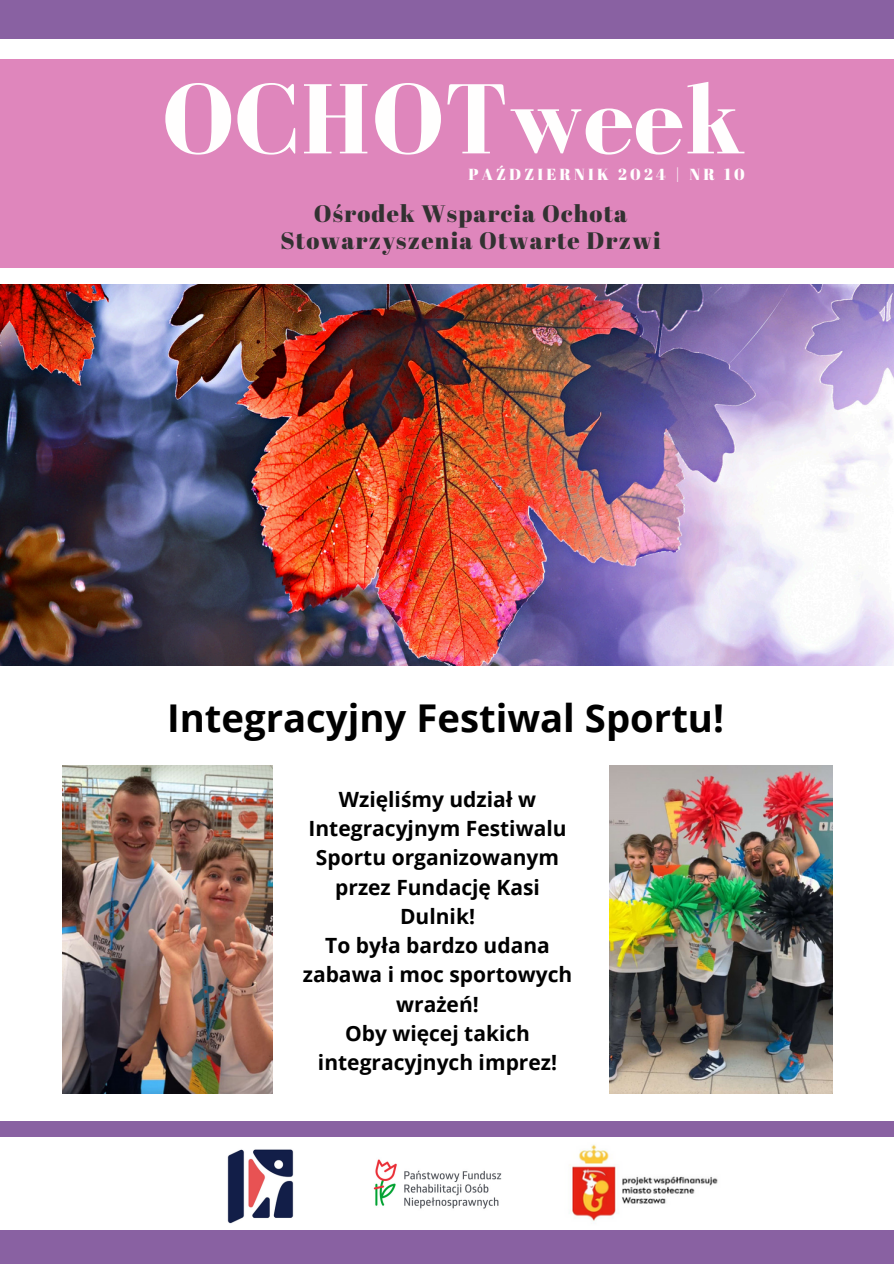
<style>
.page{position:relative;width:894px;height:1264px;background:#fff}
.page>*{position:absolute;margin:0;border:0;box-sizing:border-box;transform-origin:0 0}
.t1{font:700 102.45px "Bodoni FLF";letter-spacing:.01em;color:#fffefe}
.t2{font:700 38.25px "Open Sans";color:#000}
.t3{font:23.85px/27px "Abril Fatface";letter-spacing:.05em;color:#323131;text-align:center}
.t4{font:700 21px/29.2px "Open Sans";color:#000;text-align:center}
.t5{font:16.05px "Abril Fatface";letter-spacing:.2em;color:#fffefe}
</style>
<div class="page">
<div style="left:0;top:1230px;width:893px;height:33px;background:#8961a2"></div>
<div style="left:0;top:0;width:893px;height:38px;background:#8961a2"></div>
<img style="left:373px;top:1159px;width:129px;height:50px">
<div style="left:0;top:1121px;width:893px;height:15px;background:#8961a2"></div>
<img style="left:227px;top:1149px;width:67px;height:75px">
<img style="left:570px;top:1144px;width:148px;height:79px">
<div style="left:0;top:59px;width:893px;height:208px;background:#df86bc"></div>
<img style="left:0;top:284px;width:893px;height:382px">
<img style="left:609px;top:765px;width:223px;height:327px">
<img style="left:63px;top:765px;width:209px;height:327px">
<p class="t1" style="left:162px;top:64px;width:585px">OCHOTweek</p>
<p class="t5" style="left:468px;top:163px;width:213px">PAŹDZIERNIK 2024 |</p>
<p class="t5" style="left:689px;top:163px;width:57px">NR 10</p>
<p class="t3" style="left:280px;top:200px;width:382px">Ośrodek Wsparcia Ochota<br>Stowarzyszenia Otwarte Drzwi</p>
<p class="t2" style="left:167px;top:691px;width:558px">Integracyjny Festiwal Sportu!</p>
<p class="t4" style="left:303px;top:784px;width:271px">Wzięliśmy udział w<br>Integracyjnym Festiwalu<br>Sportu organizowanym przez Fundację Kasi<br>Dulnik!<br>To była bardzo udana zabawa i moc sportowych wrażeń!<br>Oby więcej takich integracyjnych imprez!</p>
</div>
